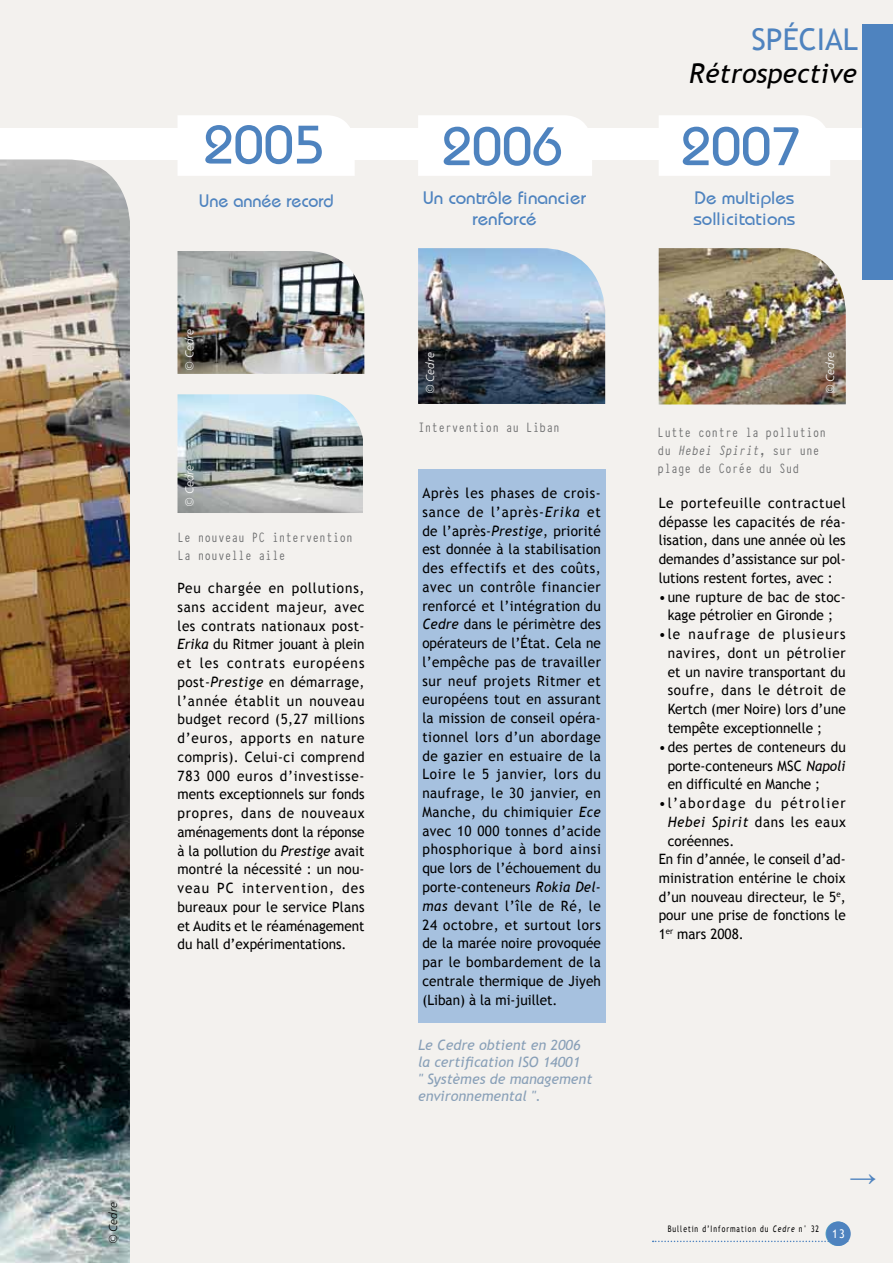
<style>
.page{position:relative;width:893px;height:1263px;background:#f3f1ee}
.page>*{position:absolute;margin:0;border:0;box-sizing:border-box;transform-origin:0 0}
.t1{font:54px "Bahamas Plain";color:#4e83bf}
.t2{font:30px "Trebuchet MS";color:#4e83bf}
.t3{font:italic 27px "Trebuchet MS";color:#000}
.t4{font:700 27px "Arial";color:#4e83bf}
.t5{font:18px/21px "Bahamas Plain";color:#4e83bf;scale:1.05 1}
.t6{font:18px "Bahamas Plain";color:#4e83bf}
.t7{font:15px/18px "Typewriter Condensed";color:#707172}
.t8{font:14.25px/18.8px "Trebuchet MS";color:#000;text-align:justify;scale:.95 1}
.t9{font:italic 14.25px/17.1px "Trebuchet MS";color:#89a0b8}
.t10{font:14.25px "Trebuchet MS";letter-spacing:.105em;color:#000;scale:.95 1}
.t11{font:italic 14.25px "Trebuchet MS";letter-spacing:.045em;color:#000;scale:.95 1}
.t12{font:12px "Frutus T Ligh Ital";color:#fff}
.t13{font:12px "Frutus T Ligh Ital";color:#000}
.t14{font:12px "Trebuchet MS";color:#fff;scale:.9 1}
.t15{font:9px "Trebuchet MS";letter-spacing:.15em;color:#000;scale:.75 1}
.s1{font-style:italic}
.s2{font-style:normal}
</style>
<div class="page">
<div style="left:826px;top:1221px;width:25px;height:25px;background:#4e83bf;border-radius:50%"></div>
<svg style="left:653px;top:1240px;width:176px;height:2px"></svg>
<div style="left:0;top:128px;width:862px;height:31px;background:#fff"></div>
<svg style="left:177px;top:115px;width:178px;height:61px"></svg>
<img style="left:177px;top:251px;width:187px;height:123px">
<img style="left:177px;top:394px;width:186px;height:119px">
<svg style="left:659px;top:115px;width:171px;height:61px"></svg>
<img style="left:659px;top:248px;width:187px;height:156px">
<img style="left:0;top:159px;width:130px;height:1104px">
<div style="left:418px;top:469px;width:187px;height:554px;background:#a6c1df"></div>
<svg style="left:418px;top:115px;width:174px;height:61px"></svg>
<img style="left:418px;top:248px;width:187px;height:156px">
<div style="left:862px;top:24px;width:31px;height:255px;background:#4e83bf"></div>
<p class="t13" style="left:106px;top:1244px;width:43px;rotate:-90deg">© Cedre</p>
<h1 class="t1" style="left:204px;top:113px;width:122px">2005</h1>
<p class="t6" style="left:199px;top:190px;width:136px">Une année record</p>
<p class="t12" style="left:183px;top:371px;width:43px;rotate:-90deg">© Cedre</p>
<p class="t12" style="left:183px;top:507px;width:43px;rotate:-90deg">© Cedre</p>
<p class="t7" style="left:177px;top:527px;width:177px">Le nouveau PC intervention<br>La nouvelle aile</p>
<p class="t8" style="left:177px;top:579px;width:198px">Peu chargée en pollutions, sans accident majeur, avec les contrats nationaux post-<span class="s1">Erika</span> du Ritmer jouant à plein et les contrats européens post-<span class="s1">Prestige</span> en démarrage, l’année établit un nouveau budget record (5,27 millions d’euros, apports en nature compris). Celui-ci comprend 783 000 euros d’investisse&shy;ments exceptionnels sur fonds propres, dans de nouveaux aménagements dont la réponse à la pollution du <span class="s1">Prestige</span> avait montré la nécessité : un nou&shy;veau PC intervention, des bureaux pour le service Plans et Audits et le réaménagement du hall d’expérimentations.</p>
<h1 class="t1" style="left:442px;top:114px;width:122px">2006</h1>
<p class="t5" style="left:423px;top:187px;width:157px;text-align:center">Un contrôle financier renforcé</p>
<h2 class="t2" style="left:751px;top:22px;width:105px">spéciaL</h2>
<h3 class="t3" style="left:689px;top:57px;width:169px">Rétrospective</h3>
<h1 class="t1" style="left:681px;top:114px;width:122px">2007</h1>
<p class="t5" style="left:693px;top:187px;width:98px">de multiples sollicitations</p>
<p class="t12" style="left:424px;top:394px;width:43px;rotate:-90deg">© Cedre</p>
<p class="t12" style="left:824px;top:394px;width:43px;rotate:-90deg">© Cedre</p>
<p class="t7" style="left:418px;top:418px;width:143px">Intervention au Liban</p>
<p class="t8" style="left:422px;top:484px;width:190px">Après les phases de crois&shy;sance de l’après-<span class="s1">Erika</span> et de l’après-<span class="s1">Prestige</span>, priorité est donnée à la stabilisation des effectifs et des coûts, avec un contrôle financier renforcé et l’intégration du <span class="s1">Cedre</span> dans le périmètre des opérateurs de l’état. Cela ne l’empêche pas de travailler sur neuf projets Ritmer et européens tout en assurant la mission de conseil opéra&shy;tionnel lors d’un abordage de gazier en estuaire de la Loire le 5 janvier, lors du naufrage, le 30 janvier, en Manche, du chimiquier <span class="s1">Ece </span>avec 10 000 tonnes d’acide phosphorique à bord ainsi que lors de l’échouement du porte-conteneurs <span class="s1">Rokia Del&shy;mas</span> devant l’île de Ré, le 24 octobre, et surtout lors de la marée noire provoquée par le bombardement de la centrale thermique de Jiyeh (Liban) à la mi-juillet.</p>
<p class="t9" style="left:418px;top:1036px;width:176px">Le Cedre obtient en 2006 la certification ISO 14001<br>" Systèmes de management environnemental ".</p>
<p class="t7" style="left:658px;top:422px;width:170px">Lutte contre la pollution d u <span class="s1">Hebei spirit,</span> s u r u n e plage de Corée du Sud</p>
<p class="t8" style="left:659px;top:494px;width:198px">Le portefeuille contractuel dépasse les capacités de réa&shy;lisation, dans une année où les demandes d’assistance sur pol&shy;lutions restent fortes, avec :</p>
<p class="t8" style="left:659px;top:587px;width:198px;text-align:center">• une rupture de bac de stoc&shy;kage pétrolier en Gironde ;</p>
<p class="t8" style="left:668px;top:625px;width:189px;text-indent:-9px">•le naufrage de plusieurs navires, dont un pétrolier et un navire transportant du soufre, dans le détroit de Kertch (mer Noire) lors d’une tempête exceptionnelle ;</p>
<p class="t8" style="left:668px;top:737px;width:189px;text-indent:-9px">• des pertes de conteneurs du porte-conteneurs MSC <span class="s1">Napoli </span>en difficulté en Manche ;</p>
<p class="t10" style="left:659px;top:794px;width:198px">•l’abordage du pétrolier</p>
<p class="t11" style="left:668px;top:813px;width:189px">Hebei Spirit <span class="s2">dans les eaux</span></p>
<p class="t8" style="left:668px;top:831px;width:72px">coréennes.</p>
<p class="t8" style="left:659px;top:850px;width:198px">En fin d’année, le conseil d’ad-</p>
<p class="t8" style="left:659px;top:869px;width:198px">ministration entérine le choix</p>
<p class="t8" style="left:659px;top:887px;width:198px">d’un nouveau directeur, le 5<sup>e</sup>,</p>
<p class="t8" style="left:659px;top:906px;width:198px">pour une prise de fonctions le</p>
<p class="t8" style="left:659px;top:925px;width:91px">1<sup>er</sup> mars 2008.</p>
<h3 class="t4" style="left:849px;top:1158px;width:28px">→</h3>
<p class="t15" style="left:668px;top:1224px;width:203px">b ulletin d’i nformation du <span class="s1">c edre</span> n° 32</p>
<p class="t14" style="left:835px;top:1226px;width:16px">13</p>
<p class="t14" style="left:832px;top:1227px;width:16px">13</p>
</div>
